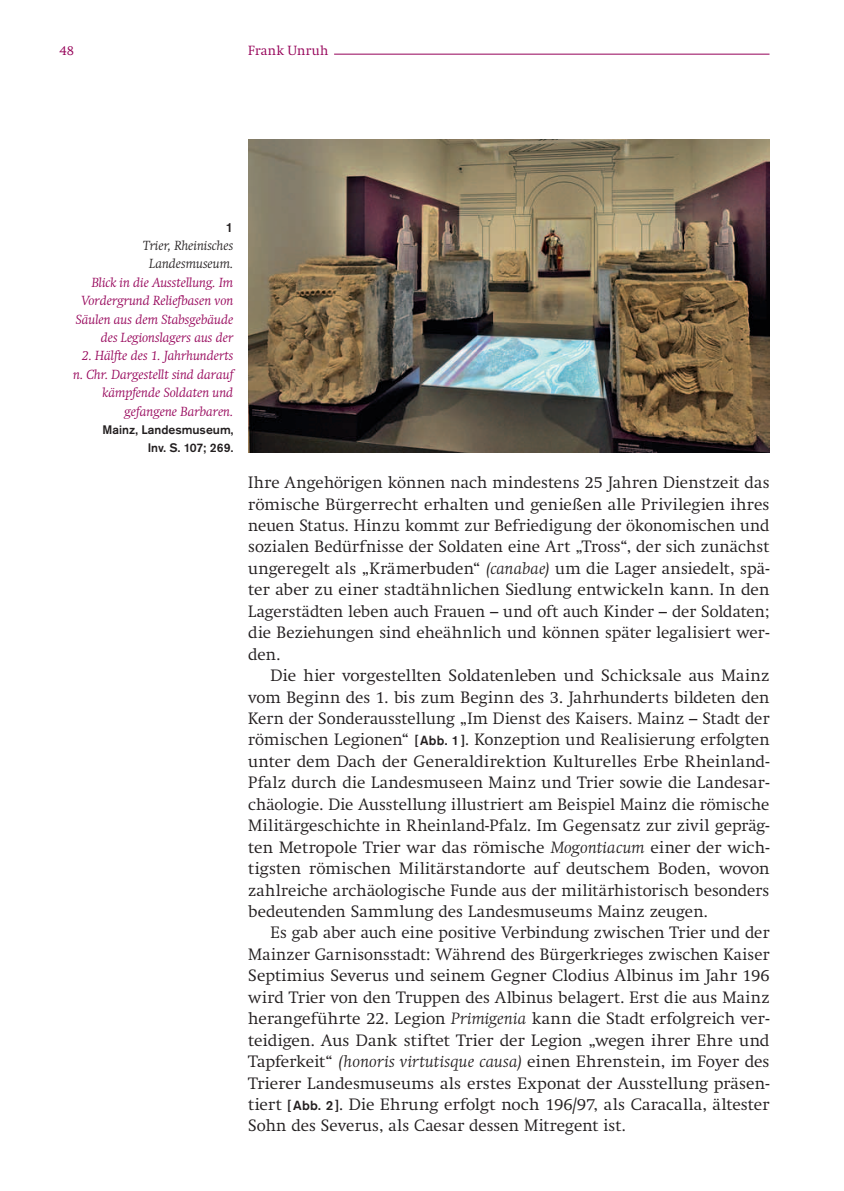
<style>
.page{position:relative;width:844px;height:1191px;background:#fff}
.page>*{position:absolute;margin:0;border:0;box-sizing:border-box;transform-origin:0 0}
._6B_Fließtext{font:300 16.28px/21.3px "Swift";letter-spacing:.005em;color:#231f20;text-align:justify}
._14_BU_-_Beschreibun{font:italic 300 13.12px/18.4px "Swift";color:#950058;text-align:right}
._13_BU_-_Ort{font:italic 300 13.12px "Swift";color:#231f20}
._7_5_10_5_swift_ligh{font:300 13.12px "Swift";letter-spacing:.035em;color:#950058}
._12_BU_-_Nummer{font:500 13.12px "Akzidenz Grotesk Std";color:#231f20}
._15_BU_-_Extra{font:500 12.25px "Akzidenz Grotesk Std";color:#231f20}
.s1{font-style:italic}
.s2{font-family:"Akzidenz Grotesk Std";font-weight:500;font-size:13.12px}
</style>
<div class="page">
<hr style="left:334px;top:54px;width:435px;height:1px;background:#950058">
<img style="left:248px;top:140px;width:521px;height:312px">
<p class="_7_5_10_5_swift_ligh" style="left:60px;top:42px;width:16px">48</p>
<p class="_7_5_10_5_swift_ligh" style="left:248px;top:42px;width:82px">Frank Unruh</p>
<p class="_12_BU_-_Nummer" style="left:226px;top:219px;width:9px">1</p>
<p class="_13_BU_-_Ort" style="left:143px;top:238px;width:92px">Trier, Rheinisches</p>
<p class="_13_BU_-_Ort" style="left:149px;top:256px;width:86px">Landesmuseum.</p>
<p class="_14_BU_-_Beschreibun" style="left:92px;top:273px;width:143px">Blick in die Ausstellung. Im</p>
<p class="_14_BU_-_Beschreibun" style="left:76px;top:291px;width:159px">Vordergrund Reliefbasen von<br>Säulen aus dem Stabsgebäude des Legionslagers aus der</p>
<p class="_14_BU_-_Beschreibun" style="left:73px;top:347px;width:162px">2. Hälfte des 1. Jahrhunderts n. Chr. Dargestellt sind darauf kämpfende Soldaten und</p>
<p class="_14_BU_-_Beschreibun" style="left:124px;top:402px;width:110px">gefangene Barbaren.</p>
<p class="_15_BU_-_Extra" style="left:103px;top:422px;width:132px">Mainz, Landesmuseum,</p>
<p class="_15_BU_-_Extra" style="left:148px;top:440px;width:87px">Inv. S. 107; 269.</p>
<p class="_6B_Fließtext" style="left:248px;top:472px;width:522px">Ihre Angehörigen können nach mindestens 25 Jahren Dienstzeit das römische Bürgerrecht erhalten und genießen alle Privilegien ihres neuen Status. Hinzu kommt zur Befriedigung der ökonomischen und sozialen Bedürfnisse der Soldaten eine Art „Tross“, der sich zunächst ungeregelt als „Krämerbuden“ <span class="s1">(canabae)</span> um die Lager ansiedelt, spä&shy;ter aber zu einer stadtähnlichen Siedlung entwickeln kann. In den Lagerstädten leben auch Frauen – und oft auch Kinder – der Soldaten; die Beziehungen sind eheähnlich und können später legalisiert wer&shy;den.</p>
<p class="_6B_Fließtext" style="left:248px;top:665px;width:522px;text-indent:22px">Die hier vorgestellten Soldatenleben und Schicksale aus Mainz vom Beginn des 1. bis zum Beginn des 3. Jahrhunderts bildeten den Kern der Sonderausstellung „Im Dienst des Kaisers. Mainz – Stadt der römischen Legionen“ <span class="s2">[Abb. 1]</span>. Konzeption und Realisierung erfolgten unter dem Dach der Generaldirektion Kulturelles Erbe Rheinland-Pfalz durch die Landesmuseen Mainz und Trier sowie die Landesar&shy;chäologie. Die Ausstellung illustriert am Beispiel Mainz die römische Militärgeschichte in Rheinland-Pfalz. Im Gegensatz zur zivil gepräg&shy;ten Metropole Trier war das römische <span class="s1">Mogontiacum</span> einer der wich&shy;tigsten römischen Militärstandorte auf deutschem Boden, wovon zahlreiche archäologische Funde aus der militärhistorisch besonders bedeutenden Sammlung des Landesmuseums Mainz zeugen.</p>
<p class="_6B_Fließtext" style="left:248px;top:922px;width:522px;text-indent:22px">Es gab aber auch eine positive Verbindung zwischen Trier und der Mainzer Garnisonsstadt: Während des Bürgerkrieges zwischen Kaiser Septimius Severus und seinem Gegner Clodius Albinus im Jahr 196 wird Trier von den Truppen des Albinus belagert. Erst die aus Mainz herangeführte 22. Legion <span class="s1">Primigenia</span> kann die Stadt erfolgreich ver&shy;teidigen. Aus Dank stiftet Trier der Legion „wegen ihrer Ehre und Tapferkeit“ <span class="s1">(honoris virtutisque causa)</span> einen Ehrenstein, im Foyer des Trierer Landesmuseums als erstes Exponat der Ausstellung präsen&shy;tiert <span class="s2">[Abb. 2]</span>. Die Ehrung erfolgt noch 196/97, als Caracalla, ältester Sohn des Severus, als Caesar dessen Mitregent ist.</p>
</div>
